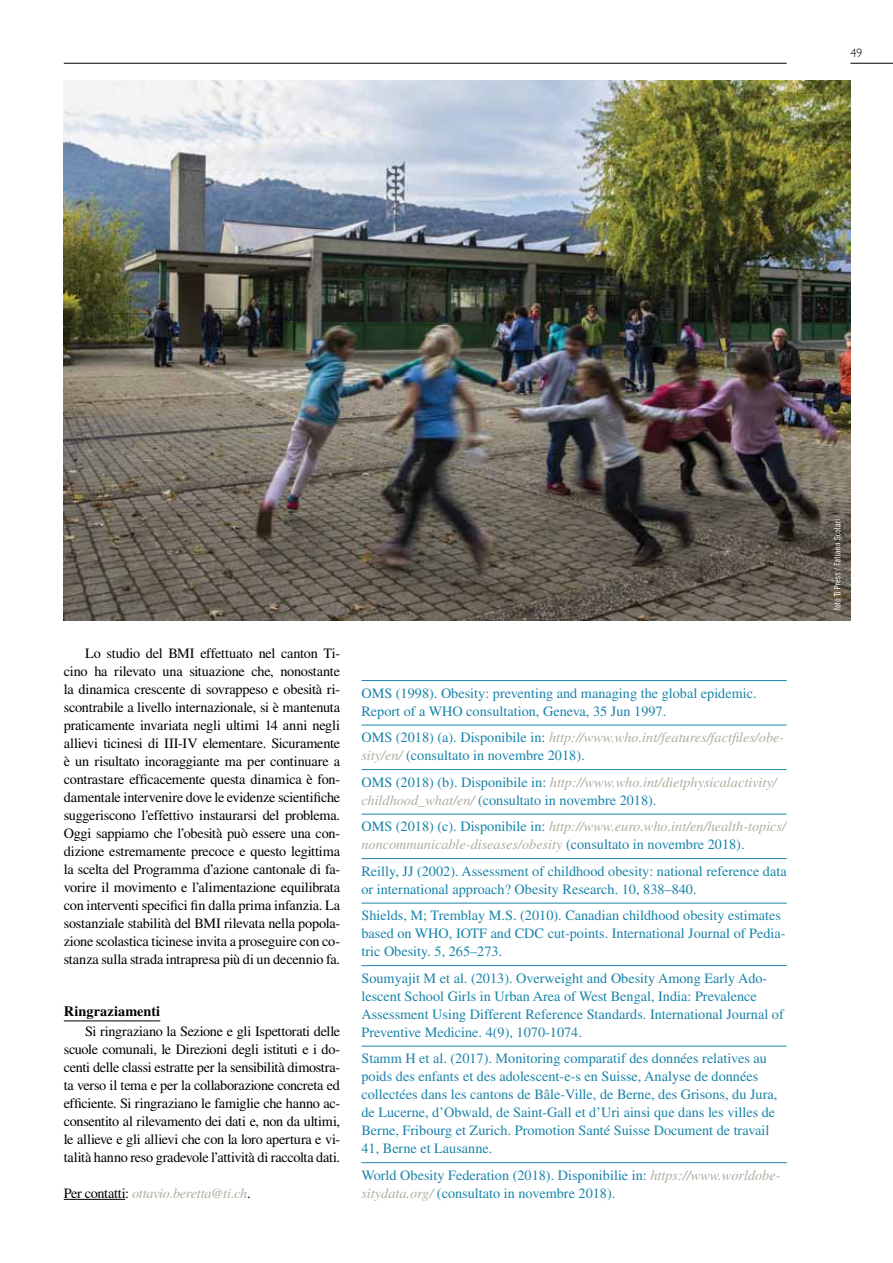
<style>
.page{position:relative;width:893px;height:1263px;background:#fff}
.page>*{position:absolute;margin:0;border:0;box-sizing:border-box;transform-origin:0 0}
.t1{font:14.25px/18px "Times LT Std";letter-spacing:-.015em;color:#000;text-align:justify}
.t2{font:14.25px/18px "Times LT Std";color:#1a84aa}
.t3{font:italic 14.25px/18px "Times LT Std";color:#acaf9f}
.t4{font:italic 14.25px "Times LT Std";letter-spacing:-.02em;color:#acaf9f}
.t5{font:700 14.25px "Times LT Std";letter-spacing:.01em;color:#000}
.t6{font:300 12px "Gill Sans";color:#000}
.s1{font-style:normal;color:#000}
.s2{font-style:italic;color:#acaf9f}
.s3{font-style:normal;color:#1a84aa}
</style>
<div class="page">
<hr style="left:64px;top:63px;width:723px;height:1px;background:#000">
<hr style="left:850px;top:63px;width:43px;height:1px;background:#000">
<hr style="left:361px;top:680px;width:426px;height:1px;background:#1a84aa">
<hr style="left:361px;top:725px;width:426px;height:1px;background:#1a84aa">
<hr style="left:361px;top:769px;width:426px;height:1px;background:#1a84aa">
<hr style="left:361px;top:814px;width:426px;height:1px;background:#1a84aa">
<hr style="left:361px;top:858px;width:426px;height:1px;background:#1a84aa">
<hr style="left:361px;top:903px;width:426px;height:1px;background:#1a84aa">
<hr style="left:361px;top:965px;width:426px;height:1px;background:#1a84aa">
<hr style="left:361px;top:1046px;width:426px;height:1px;background:#1a84aa">
<hr style="left:361px;top:1162px;width:426px;height:1px;background:#1a84aa">
<hr style="left:64px;top:1020px;width:96px;height:1px;background:#000">
<hr style="left:64px;top:1199px;width:61px;height:1px;background:#000">
<img style="left:64px;top:81px;width:786px;height:540px">
<svg style="left:834px;top:519px;width:6px;height:91px"></svg>
<p class="t6" style="left:850px;top:46px;width:13px">49</p>
<p class="t1" style="left:64px;top:644px;width:278px;text-indent:21px">Lo studio del BMI effettuato nel canton Ti&shy;cino ha rilevato una situazione che, nonostante la dinamica crescente di sovrappeso e obesità ri&shy;scontrabile a livello internazionale, si è mantenuta praticamente invariata negli ultimi 14 anni negli allievi ticinesi di III-IV elementare. Sicuramente è un risultato incoraggiante ma per continuare a contrastare efficacemente questa dinamica è fon&shy;damentale intervenire dove le evidenze scientifiche suggeriscono l’effettivo instaurarsi del problema.<br>Oggi sappiamo che l’obesità può essere una con&shy;dizione estremamente precoce e questo legittima la scelta del Programma d’azione cantonale di fa&shy;vorire il movimento e l’alimentazione equilibrata con interventi specifici fin dalla prima infanzia. La sostanziale stabilità del BMI rilevata nella popola&shy;zione scolastica ticinese invita a proseguire con co&shy;stanza sulla strada intrapresa più di un decennio fa.</p>
<p class="t5" style="left:64px;top:1003px;width:98px">Ringraziamenti</p>
<p class="t1" style="left:64px;top:1022px;width:278px;text-indent:21px">Si ringraziano la Sezione e gli Ispettorati delle scuole comunali, le Direzioni degli istituti e i do&shy;centi delle classi estratte per la sensibilità dimostra&shy;ta verso il tema e per la collaborazione concreta ed efficiente. Si ringraziano le famiglie che hanno ac&shy;consentito al rilevamento dei dati e, non da ultimi, le allieve e gli allievi che con la loro apertura e vi&shy;talità hanno reso gradevole l’attività di raccolta dati.</p>
<p class="t4" style="left:64px;top:1185px;width:188px"><span class="s1">Per contatti:</span> ottavio.beretta@ti.ch<span class="s1">.</span></p>
<p class="t2" style="left:361px;top:684px;width:397px">OMS (1998). Obesity: preventing and managing the global epidemic.<br>Report of a WHO consultation, Geneva, 35 Jun 1997.</p>
<p class="t2" style="left:361px;top:728px;width:424px">OMS (2018) (a). Disponibile in: <span class="s2">http://www.who.int/features/factfiles/obe&shy;sity/en/</span> (consultato in novembre 2018).</p>
<p class="t3" style="left:361px;top:773px;width:417px"><span class="s3">OMS (2018) (b). Disponibile in:</span> http://www.who.int/dietphysicalactivity/ childhood_what/en/ <span class="s3">(consultato in novembre 2018).</span></p>
<p class="t3" style="left:361px;top:818px;width:426px"><span class="s3">OMS (2018) (c). Disponibile in:</span> http://www.euro.who.int/en/health-topics/ noncommunicable-diseases/obesity <span class="s3">(consultato in novembre 2018).</span></p>
<p class="t2" style="left:361px;top:862px;width:427px">Reilly, JJ (2002). Assessment of childhood obesity: national reference data or international approach? Obesity Research. 10, 838–840.</p>
<p class="t2" style="left:361px;top:906px;width:426px">Shields, M; Tremblay M.S. (2010). Canadian childhood obesity estimates based on WHO, IOTF and CDC cut-points. International Journal of Pedia&shy;tric Obesity. 5, 265–273.</p>
<p class="t2" style="left:361px;top:969px;width:424px">Soumyajit M et al. (2013). Overweight and Obesity Among Early Ado&shy;lescent School Girls in Urban Area of West Bengal, India: Prevalence Assessment Using Different Reference Standards. International Journal of Preventive Medicine. 4(9), 1070-1074.</p>
<p class="t2" style="left:361px;top:1049px;width:417px">Stamm H et al. (2017). Monitoring comparatif des données relatives au poids des enfants et des adolescent-e-s en Suisse, Analyse de données collectées dans les cantons de Bâle-Ville, de Berne, des Grisons, du Jura, de Lucerne, d’Obwald, de Saint-Gall et d’Uri ainsi que dans les villes de Berne, Fribourg et Zurich. Promotion Santé Suisse Document de travail 41, Berne et Lausanne.</p>
<p class="t2" style="left:361px;top:1166px;width:420px">World Obesity Federation (2018). Disponibilie in: <span class="s2">https://www.worldobe&shy;sitydata.org/</span> (consultato in novembre 2018).</p>
</div>
